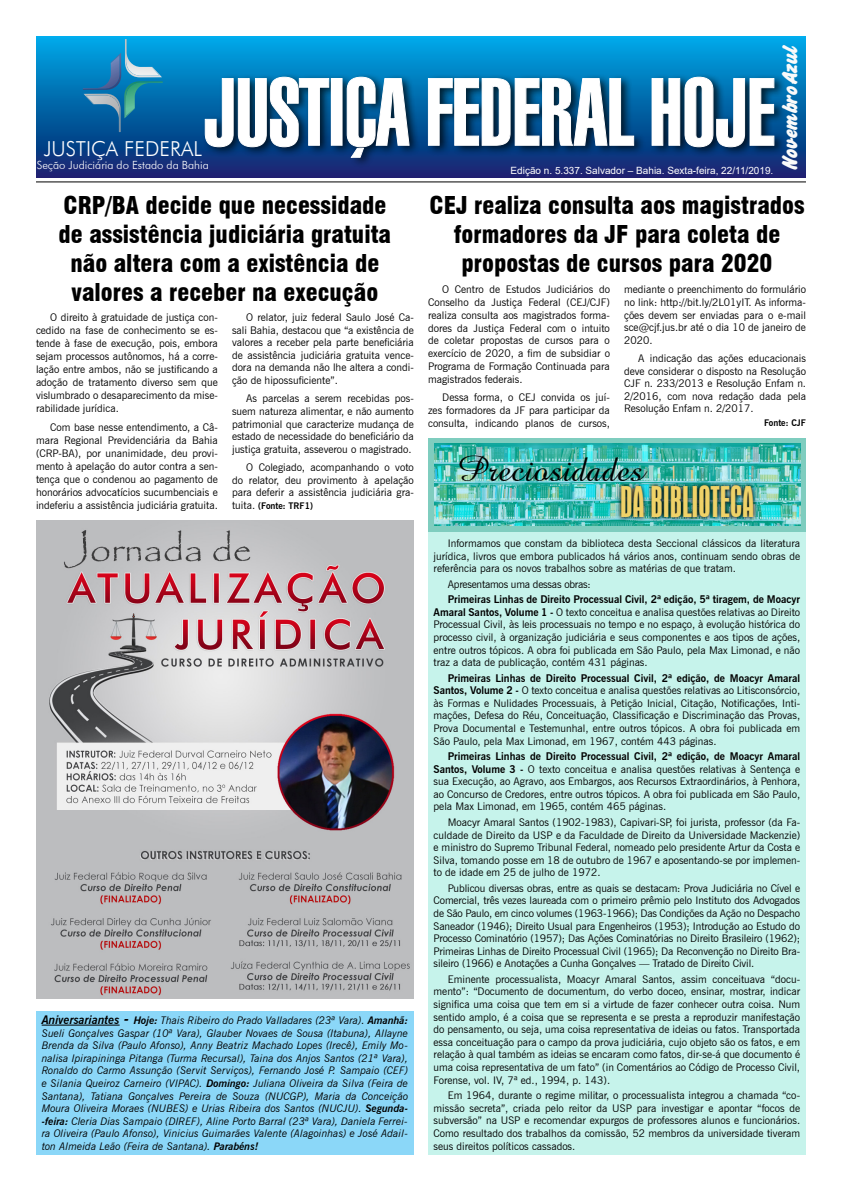
<style>
.page{position:relative;width:842px;height:1191px;background:#fff}
.page>*{position:absolute;margin:0;border:0;box-sizing:border-box;transform-origin:0 0}
.t1{font:900 extra-condensed 92.6px "Swiss 911 BT";color:#fff;scale:1.08 1}
.t2{font:condensed 45px "Aurora BT";color:#efd268}
.t3{font:37px "Amazone BT";color:#000}
.t4{font:900 condensed 24px/28.8px "Swiss 721 BT";color:#000;text-align:center}
.t5{font:800 23px "Challenge";letter-spacing:-.01em;color:#fafafa}
.t6{font:300 20.6px "Futura BT";color:#fff}
.t7{font:300 11.3px "Futura BT";color:#fff}
.t8{font:10.5px/12.6px "News Gothic BT";color:#000;text-align:justify}
.t9{font:italic 10.5px/12.6px "News Gothic BT";color:#000;text-align:justify}
.t10{font:10.5px "News Gothic BT";letter-spacing:-.02em;color:#000}
.t11{font:10px "Arial";color:#fff}
.t12{font:700 9px "News Gothic BT";color:#000}
.s1{font-weight:400;font-size:10.5px}
.s2{font-weight:700;font-size:12px}
.s3{font-weight:700;font-size:16px}
.s4{font-weight:700}
</style>
<div class="page">
<svg style="left:36px;top:36px;width:770px;height:141px;background:#0572b6"></svg>
<hr style="left:36px;top:181px;width:770px;height:1px;background:#000">
<div style="left:202px;top:73px;width:584px;height:95px;background:#000;opacity:.75"></div>
<svg style="left:205px;top:77px;width:124px;height:70px;background:#1d5175"></svg>
<div style="left:331px;top:79px;width:11px;height:66px;border:1px solid #fff"></div>
<svg style="left:347px;top:77px;width:63px;height:81px;background:#1d4b6f"></svg>
<svg style="left:428px;top:78px;width:206px;height:68px;background:#1f5072"></svg>
<svg style="left:652px;top:77px;width:122px;height:70px;background:#1f5172"></svg>
<img style="left:160px;top:81px;width:3px;height:37px">
<img style="left:160px;top:39px;width:2px;height:38px">
<svg style="left:83px;top:39px;width:77px;height:93px;background:#1887bd"></svg>
<img style="left:84px;top:94px;width:37px;height:38px">
<img style="left:36px;top:520px;width:378px;height:478px">
<div style="left:36px;top:1011px;width:378px;height:144px;background:#8bd7f8"></div>
<hr style="left:42px;top:1024px;width:78px;height:1px;background:#000">
<div style="left:428px;top:526px;width:378px;height:629px;background:#c6f3eb"></div>
<div style="left:428px;top:438px;width:378px;height:93px;background:#7fcdbf"></div>
<img style="left:434px;top:443px;width:366px;height:83px">
<img style="left:616px;top:480px;width:142px;height:42px">
<h1 class="t1" style="left:204px;top:62px;width:530px">JUSTIÇA FEDERAL HOJE</h1>
<h3 class="t6" style="left:44px;top:136px;width:160px">JUSTIÇA FEDERAL</h3>
<p class="t7" style="left:37px;top:158px;width:174px">Seção Judiciária do Estado da Bahia</p>
<p class="t11" style="left:511px;top:164px;width:264px">Edição n. 5.337. Salvador – Bahia. Sexta-feira, 22/11/2019.</p>
<h3 class="t5" style="left:776px;top:170px;width:127px;rotate:-90deg">Novembro Azul</h3>
<h3 class="t4" style="left:59px;top:191px;width:334px">CRP/BA decide que necessidade de assistência judiciária gratuita não altera com a existência de valores a receber na execução</h3>
<p class="t8" style="left:36px;top:310px;width:183px;line-height:13px;text-indent:14px">O direito à gratuidade de justiça con&shy;cedido na fase de conhecimento se es&shy;tende à fase de execução, pois, embora sejam processos autônomos, há a corre&shy;lação entre ambos, não se justificando a adoção de tratamento diverso sem que vislumbrado o desaparecimento da mise&shy;rabilidade jurídica.</p>
<p class="t8" style="left:36px;top:420px;width:183px;line-height:13px;text-indent:14px">Com base nesse entendimento, a Câ&shy;mara Regional Previdenciária da Bahia (CRP-BA), por unanimidade, deu provi&shy;mento à apelação do autor contra a sen&shy;tença que o condenou ao pagamento de honorários advocatícios sucumbenciais e indeferiu a assistência judiciária gratuita.</p>
<p class="t8" style="left:232px;top:311px;width:183px;text-indent:14px">O relator, juiz federal Saulo José Ca&shy;sali Bahia, destacou que “a existência de valores a receber pela parte beneficiária de assistência judiciária gratuita vence&shy;dora na demanda não lhe altera a condi&shy;ção de hipossuficiente”.</p>
<p class="t8" style="left:232px;top:392px;width:183px;text-indent:14px">As parcelas a serem recebidas pos&shy;suem natureza alimentar, e não aumento patrimonial que caracterize mudança de estado de necessidade do beneficiário da justiça gratuita, asseverou o magistrado.</p>
<p class="t8" style="left:232px;top:461px;width:183px;text-indent:14px">O Colegiado, acompanhando o voto do relator, deu provimento à apelação para deferir a assistência judiciária gra-</p>
<p class="t12" style="left:232px;top:500px;width:82px"><span class="s1">tuita.</span> (Fonte: TRF1)</p>
<p class="t9" style="left:42px;top:1013px;width:368px"><span class="s2">Aniversariantes</span> <span class="s3">-</span> <span class="s4">Hoje:</span> Thais Ribeiro do Prado Valladares (23ª Vara). <span class="s4">Amanhã:<br></span>Sueli Gonçalves Gaspar (10ª Vara), Glauber Novaes de Sousa (Itabuna), Allayne Brenda da Silva (Paulo Afonso), Anny Beatriz Machado Lopes (Irecê), Emily Mo&shy;nalisa Ipirapininga Pitanga (Turma Recursal), Taina dos Anjos Santos (21ª Vara), Ronaldo do Carmo Assunção (Servit Serviços), Fernando José P. Sampaio (CEF) e Silania Queiroz Carneiro (VIPAC). <span class="s4">Domingo:</span> Juliana Oliveira da Silva (Feira de Santana), Tatiana Gonçalves Pereira de Souza (NUCGP), Maria da Conceição Moura Oliveira Moraes (NUBES) e Urias Ribeira dos Santos (NUCJU). <span class="s4">Segunda--feira:</span> Cleria Dias Sampaio (DIREF), Aline Porto Barral (23ª Vara), Daniela Ferrei&shy;ra Oliveira (Paulo Afonso), Vinicius Guimarães Valente (Alagoinhas) e José Adail&shy;ton Almeida Leão (Feira de Santana). <span class="s4">Parabéns!</span></p>
<h3 class="t4" style="left:429px;top:191px;width:377px">CEJ realiza consulta aos magistrados formadores da JF para coleta de propostas de cursos para 2020</h3>
<p class="t8" style="left:428px;top:283px;width:183px;text-indent:14px">O Centro de Estudos Judiciários do Conselho da Justiça Federal (CEJ/CJF) realiza consulta aos magistrados forma&shy;dores da Justiça Federal com o intuito de coletar propostas de cursos para o exercício de 2020, a fim de subsidiar o Programa de Formação Continuada para magistrados federais.</p>
<p class="t8" style="left:428px;top:391px;width:183px;text-indent:14px">Dessa forma, o CEJ convida os juí&shy;zes formadores da JF para participar da consulta, indicando planos de cursos,</p>
<p class="t8" style="left:624px;top:283px;width:183px">mediante o preenchimento do formulário no link: http://bit.ly/2L01yIT. As informa&shy;ções devem ser enviadas para o e-mail sce@cjf.jus.br até o dia 10 de janeiro de 2020.</p>
<p class="t8" style="left:624px;top:352px;width:183px;text-indent:14px">A indicação das ações educacionais deve considerar o disposto na Resolução CJF n. 233/2013 e Resolução Enfam n.<br>2/2016, com nova redação dada pela Resolução Enfam n. 2/2017.</p>
<p class="t12" style="left:764px;top:417px;width:43px">Fonte: CJF</p>
<h3 class="t3" style="left:457px;top:448px;width:189px">Preciosidades</h3>
<h2 class="t2" style="left:620px;top:478px;width:136px">DA BIBLIOTECA</h2>
<p class="t8" style="left:434px;top:537px;width:368px;text-indent:14px">Informamos que constam da biblioteca desta Seccional clássicos da literatura jurídica, livros que embora publicados há vários anos, continuam sendo obras de referência para os novos trabalhos sobre as matérias de que tratam.</p>
<p class="t10" style="left:448px;top:577px;width:144px">Apresentamos uma dessas obras:</p>
<p class="t8" style="left:434px;top:593px;width:368px;text-indent:14px"><span class="s4">Primeiras Linhas de Direito Processual Civil, 2ª edição, 5ª tiragem, de Moacyr Amaral Santos, Volume 1 -</span> O texto conceitua e analisa questões relativas ao Direito Processual Civil, às leis processuais no tempo e no espaço, à evolução histórica do processo civil, à organização judiciária e seus componentes e aos tipos de ações, entre outros tópicos. A obra foi publicada em São Paulo, pela Max Limonad, e não traz a data de publicação, contém 431 páginas.</p>
<p class="t8" style="left:434px;top:671px;width:368px;text-indent:14px"><span class="s4">Primeiras Linhas de Direito Processual Civil, 2ª edição, de Moacyr Amaral Santos, Volume 2 -</span> O texto conceitua e analisa questões relativas ao Litisconsórcio, às Formas e Nulidades Processuais, à Petição Inicial, Citação, Notificações, Inti&shy;mações, Defesa do Réu, Conceituação, Classificação e Discriminação das Provas, Prova Documental e Testemunhal, entre outros tópicos. A obra foi publicada em São Paulo, pela Max Limonad, em 1967, contém 443 páginas.</p>
<p class="t8" style="left:434px;top:750px;width:368px;text-indent:14px"><span class="s4">Primeiras Linhas de Direito Processual Civil, 2ª edição, de Moacyr Amaral Santos, Volume 3 -</span> O texto conceitua e analisa questões relativas à Sentença e sua Execução, ao Agravo, aos Embargos, aos Recursos Extraordinários, à Penhora, ao Concurso de Credores, entre outros tópicos. A obra foi publicada em São Paulo, pela Max Limonad, em 1965, contém 465 páginas.</p>
<p class="t8" style="left:434px;top:816px;width:368px;text-indent:14px">Moacyr Amaral Santos (1902-1983), Capivari-SP, foi jurista, professor (da Fa&shy;culdade de Direito da USP e da Faculdade de Direito da Universidade Mackenzie) e ministro do Supremo Tribunal Federal, nomeado pelo presidente Artur da Costa e Silva, tomando posse em 18 de outubro de 1967 e aposentando-se por implemen&shy;to de idade em 25 de julho de 1972.</p>
<p class="t8" style="left:434px;top:881px;width:368px;text-indent:14px">Publicou diversas obras, entre as quais se destacam: Prova Judiciária no Cível e Comercial, três vezes laureada com o primeiro prêmio pelo Instituto dos Advogados de São Paulo, em cinco volumes (1963-1966); Das Condições da Ação no Despacho Saneador (1946); Direito Usual para Engenheiros (1953); Introdução ao Estudo do Processo Cominatório (1957); Das Ações Cominatórias no Direito Brasileiro (1962); Primeiras Linhas de Direito Processual Civil (1965); Da Reconvenção no Direito Bra&shy;sileiro (1966) e Anotações a Cunha Gonçalves — Tratado de Direito Civil.</p>
<p class="t8" style="left:434px;top:972px;width:368px;text-indent:14px">Eminente processualista, Moacyr Amaral Santos, assim conceituava “docu&shy;mento”: “Documento de documentum, do verbo doceo, ensinar, mostrar, indicar significa uma coisa que tem em si a virtude de fazer conhecer outra coisa. Num sentido amplo, é a coisa que se representa e se presta a reproduzir manifestação do pensamento, ou seja, uma coisa representativa de ideias ou fatos. Transportada essa conceituação para o campo da prova judiciária, cujo objeto são os fatos, e em relação à qual também as ideias se encaram como fatos, dir-se-á que documento é uma coisa representativa de um fato” (in Comentários ao Código de Processo Civil, Forense, vol. IV, 7ª ed., 1994, p. 143).</p>
<p class="t8" style="left:434px;top:1089px;width:368px;text-indent:14px">Em 1964, durante o regime militar, o processualista integrou a chamada “co&shy;missão secreta”, criada pelo reitor da USP para investigar e apontar “focos de subversão” na USP e recomendar expurgos de professores alunos e funcionários.<br>Como resultado dos trabalhos da comissão, 52 membros da universidade tiveram seus direitos políticos cassados.</p>
</div>
